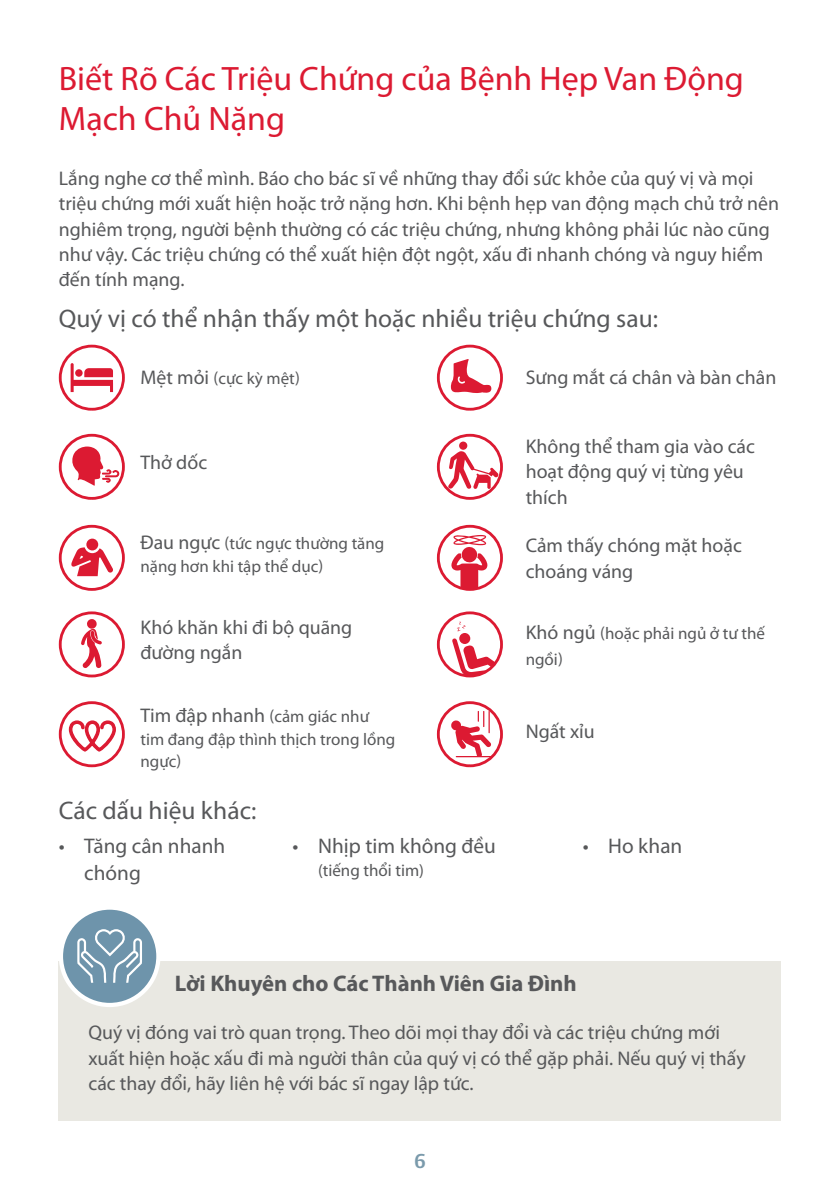
<style>
.page{position:relative;width:840px;height:1191px;background:#fff}
.page>*{position:absolute;margin:0;border:0;box-sizing:border-box;transform-origin:0 0}
.t1{font:34px/40.8px "Myriad Pro";color:#dc1a32}
.t2{font:25.4px "Myriad Pro";color:#57585a}
.t3{font:700 22.6px "Myriad Pro";color:#57585a}
.t4{font:21.2px/26.8px "Myriad Pro";color:#57585a}
.t5{font:19.8px/25.4px "Myriad Pro";color:#57585a}
.t6{font:700 19.8px "Vesta Std";color:#7a9aab}
.t7{font:17px/22.6px "Myriad Pro";color:#57585a}
.s1{font-size:19.8px}
.s2{font-size:17px}
</style>
<div class="page">
<div style="left:436px;top:611px;width:66px;height:66px;border:3px solid #dc1a32;border-radius:50%"></div>
<svg style="left:452px;top:622px;width:49px;height:54px"></svg>
<svg style="left:451px;top:534px;width:36px;height:55px"></svg>
<div style="left:436px;top:525px;width:66px;height:66px;border:3px solid #dc1a32;border-radius:50%"></div>
<div style="left:59px;top:525px;width:66px;height:66px;border:3px solid #dc1a32;border-radius:50%"></div>
<svg style="left:71px;top:538px;width:42px;height:38px"></svg>
<div style="left:436px;top:701px;width:66px;height:66px;border:3px solid #dc1a32;border-radius:50%"></div>
<svg style="left:451px;top:711px;width:41px;height:46px"></svg>
<div style="left:436px;top:345px;width:66px;height:66px;border:3px solid #dc1a32;border-radius:50%"></div>
<svg style="left:450px;top:359px;width:41px;height:34px"></svg>
<div style="left:59px;top:345px;width:66px;height:66px;border:3px solid #dc1a32;border-radius:50%"></div>
<svg style="left:71px;top:363px;width:42px;height:29px"></svg>
<div style="left:59px;top:434px;width:66px;height:66px;border:3px solid #dc1a32;border-radius:50%"></div>
<svg style="left:72px;top:446px;width:47px;height:40px"></svg>
<div style="left:59px;top:611px;width:66px;height:66px;border:3px solid #dc1a32;border-radius:50%"></div>
<svg style="left:81px;top:619px;width:21px;height:49px"></svg>
<svg style="left:68px;top:720px;width:49px;height:33px"></svg>
<div style="left:59px;top:701px;width:66px;height:66px;border:3px solid #dc1a32;border-radius:50%"></div>
<div style="left:459px;top:441px;width:8px;height:9px;background:#dc1a32;border-radius:50%"></div>
<svg style="left:446px;top:451px;width:52px;height:39px"></svg>
<div style="left:436px;top:434px;width:66px;height:66px;border:3px solid #dc1a32;border-radius:50%"></div>
<div style="left:59px;top:961px;width:721px;height:159px;background:#e9e8e2"></div>
<div style="left:61px;top:907px;width:97px;height:98px;background:#6e94ab;border-radius:50%"></div>
<div style="left:59px;top:905px;width:101px;height:102px;border:4px solid #fff;border-radius:50%"></div>
<svg style="left:77px;top:929px;width:65px;height:53px"></svg>
<p class="t1" style="left:59px;top:57px;width:686px">Biết Rõ Các Triệu Chứng của Bệnh Hẹp Van Động<br>Mạch Chủ Nặng</p>
<p class="t5" style="left:59px;top:165px;width:721px">Lắng nghe cơ thể mình. Báo cho bác sĩ về những thay đổi sức khỏe của quý vị và mọi triệu chứng mới xuất hiện hoặc trở nặng hơn. Khi bệnh hẹp van động mạch chủ trở nên nghiêm trọng, người bệnh thường có các triệu chứng, nhưng không phải lúc nào cũng như vậy. Các triệu chứng có thể xuất hiện đột ngột, xấu đi nhanh chóng và nguy hiểm đến tính mạng.</p>
<p class="t2" style="left:59px;top:303px;width:600px">Quý vị có thể nhận thấy một hoặc nhiều triệu chứng sau:</p>
<p class="t7" style="left:140px;top:367px;width:161px"><span class="s1">Mệt mỏi</span> (cực kỳ mệt)</p>
<p class="t5" style="left:140px;top:449px;width:68px">Thở dốc</p>
<p class="t7" style="left:140px;top:532px;width:245px"><span class="s1">Đau ngực</span> (tức ngực thường tăng nặng hơn khi tập thể dục)</p>
<p class="t5" style="left:140px;top:614px;width:213px">Khó khăn khi đi bộ quãng đường ngắn</p>
<p class="t5" style="left:140px;top:702px;width:230px">Tim đập nhanh <span class="s2">(cảm giác như</span></p>
<p class="t7" style="left:140px;top:727px;width:256px">tim đang đập thình thịch trong lồng ngực)</p>
<p class="t2" style="left:59px;top:794px;width:199px">Các dấu hiệu khác:</p>
<p class="t4" style="left:84px;top:832px;width:142px;text-indent:-25px">• Tăng cân nhanh chóng</p>
<p class="t4" style="left:292px;top:832px;width:205px">• Nhịp tim không đều</p>
<p class="t7" style="left:318px;top:858px;width:107px">(tiếng thổi tim)</p>
<p class="t5" style="left:525px;top:364px;width:252px">Sưng mắt cá chân và bàn chân</p>
<p class="t5" style="left:525px;top:433px;width:231px">Không thể tham gia vào các hoạt động quý vị từng yêu thích</p>
<p class="t5" style="left:525px;top:533px;width:218px">Cảm thấy chóng mặt hoặc choáng váng</p>
<p class="t7" style="left:525px;top:620px;width:241px;line-height:25.4px"><span class="s1">Khó ngủ</span> (hoặc phải ngủ ở tư thế ngồi)</p>
<p class="t5" style="left:525px;top:718px;width:71px">Ngất xỉu</p>
<p class="t4" style="left:582px;top:832px;width:101px">• Ho khan</p>
<p class="t3" style="left:175px;top:969px;width:403px">Lời Khuyên cho Các Thành Viên Gia Đình</p>
<p class="t5" style="left:88px;top:1019px;width:658px">Quý vị đóng vai trò quan trọng. Theo dõi mọi thay đổi và các triệu chứng mới xuất hiện hoặc xấu đi mà người thân của quý vị có thể gặp phải. Nếu quý vị thấy các thay đổi, hãy liên hệ với bác sĩ ngay lập tức.</p>
<p class="t6" style="left:414px;top:1149px;width:13px">6</p>
</div>
